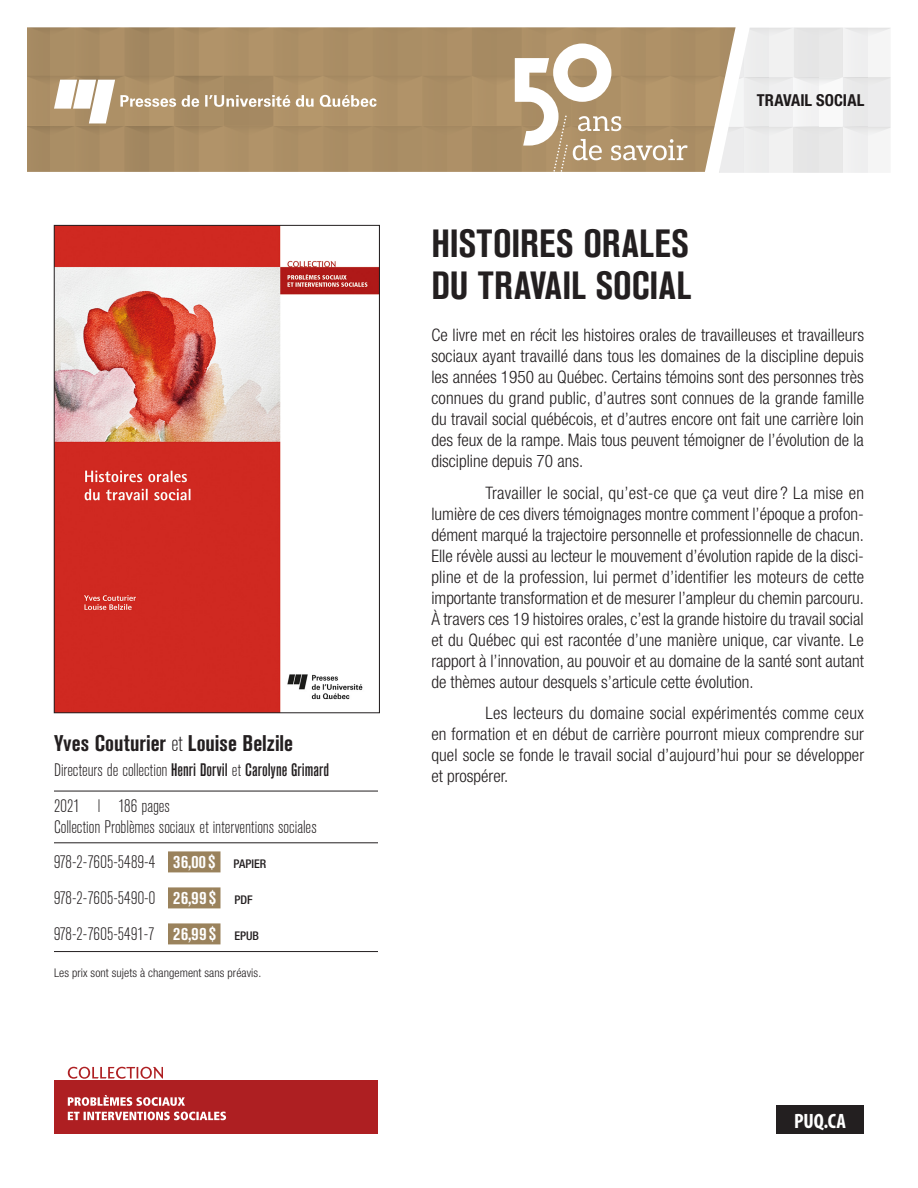
<style>
.page{position:relative;width:918px;height:1188px;background:#fff}
.page>*{position:absolute;margin:0;border:0;box-sizing:border-box;transform-origin:0 0}
._1_Fiche_Titre{font:700 condensed 39px/42px "Akzidenz Grotesk BE";letter-spacing:.01em;color:#231f20}
._4_Fiche_Auteurs_dir{font:700 condensed 22.5px "Akzidenz Grotesk BE";color:#231f20}
.t1{font:700 condensed 20.85px "Myriad Pro";color:#fff}
._6_Fiche_Annee_pages{font:300 condensed 18px/21px "Akzidenz Grotesk BE";color:#231f20}
._7a_Fiche_ISBN{font:300 condensed 18px "Akzidenz Grotesk BE";letter-spacing:.01em;color:#231f20}
._6b_Fiche_Direction{font:500 condensed 18px "Akzidenz Grotesk BE";letter-spacing:.005em;color:#231f20}
._7b_Fiche_ISBN_derni{font:300 condensed 18px "Akzidenz Grotesk BE";color:#231f20}
._3_Fiche_Courant{font:300 condensed 17.25px/21px "Helvetica Neue";color:#231f20;text-align:justify}
._3_Fiche_Courant_pre{font:300 condensed 17.25px/21px "Helvetica Neue";color:#231f20;text-align:justify}
._9_Fiche_Thématique{font:700 condensed 16.5px "Helvetica Neue";letter-spacing:.01em;color:#1e1a1b}
._3_Fiche_Courant_pre-2{font:300 condensed 12px "Helvetica Neue";letter-spacing:.005em;color:#231f20}
.s1{font-weight:300}
.s2{font-weight:700;color:#fff}
.s3{font-family:"Helvetica Neue";font-weight:500;font-size:12px}
</style>
<div class="page">
<img style="left:27px;top:27px;width:692px;height:145px">
<svg style="left:719px;top:27px;width:172px;height:146px"></svg>
<div style="left:776px;top:1106px;width:88px;height:28px;background:#231f20"></div>
<svg style="left:54px;top:80px;width:323px;height:43px"></svg>
<svg style="left:515px;top:44px;width:173px;height:128px"></svg>
<svg style="left:53px;top:225px;width:327px;height:489px"></svg>
<hr style="left:54px;top:791px;width:324px;height:1px;background:#231f20">
<hr style="left:54px;top:842px;width:324px;height:1px;background:#231f20">
<div style="left:168px;top:851px;width:52px;height:21px;background:#9a825c"></div>
<div style="left:168px;top:887px;width:52px;height:21px;background:#9a825c"></div>
<hr style="left:54px;top:951px;width:324px;height:1px;background:#231f20">
<div style="left:168px;top:923px;width:52px;height:21px;background:#9a825c"></div>
<svg style="left:68px;top:1067px;width:95px;height:12px"></svg>
<div style="left:54px;top:1080px;width:324px;height:54px;background:#ae1f22"></div>
<svg style="left:68px;top:1095px;width:117px;height:11px"></svg>
<svg style="left:68px;top:1112px;width:158px;height:8px"></svg>
<p class="_4_Fiche_Auteurs_dir" style="left:54px;top:730px;width:241px">Yves Couturier <span class="s1">et</span> Louise Belzile</p>
<p class="_6b_Fiche_Direction" style="left:54px;top:760px;width:277px"><span class="s1">Directeurs de collection</span> Henri Dorvil <span class="s1">et</span> Carolyne Grimard</p>
<p class="_6_Fiche_Annee_pages" style="left:54px;top:796px;width:264px">2021 l 186 pages<br>Collection Problèmes sociaux et interventions sociales</p>
<p class="_7a_Fiche_ISBN" style="left:54px;top:852px;width:214px">978-2-7605-5489-4 <span class="s2">36,00 $</span> <span class="s3">PAPIER</span></p>
<p class="_7a_Fiche_ISBN" style="left:54px;top:888px;width:200px">978-2-7605-5490-0 <span class="s2">26,99 $</span> <span class="s3">PDF</span></p>
<p class="_7b_Fiche_ISBN_derni" style="left:54px;top:924px;width:207px">978-2-7605-5491-7 <span class="s2">26,99 $</span> <span class="s3">EPUB</span></p>
<p class="_3_Fiche_Courant_pre-2" style="left:54px;top:966px;width:209px">Les prix sont sujets à changement sans préavis.</p>
<p class="_9_Fiche_Thématique" style="left:757px;top:91px;width:109px">TRAVAIL SOCIAL</p>
<p class="_1_Fiche_Titre" style="left:431px;top:223px;width:261px">HISTOIRES ORALES<br>DU TRAVAIL SOCIAL</p>
<p class="_3_Fiche_Courant_pre" style="left:431px;top:325px;width:434px">Ce livre met en récit les histoires orales de travailleuses et travailleurs sociaux ayant travaillé dans tous les domaines de la discipline depuis les années 1950 au Québec. Certains témoins sont des personnes très connues du grand public, d’autres sont connues de la grande famille du travail social québécois, et d’autres encore ont fait une carrière loin des feux de la rampe. Mais tous peuvent témoigner de l’évolution de la discipline depuis 70 ans.</p>
<p class="_3_Fiche_Courant" style="left:431px;top:482px;width:434px;text-indent:54px">Travailler le social, qu’est-ce que ça veut dire ? La mise en lumière de ces divers témoignages montre comment l’époque a profon&shy;dément marqué la trajectoire personnelle et professionnelle de chacun.<br>Elle révèle aussi au lecteur le mouvement d’évolution rapide de la disci&shy;pline et de la profession, lui permet d’identifier les moteurs de cette importante transformation et de mesurer l’ampleur du chemin parcouru.<br>À travers ces 19 histoires orales, c’est la grande histoire du travail social et du Québec qui est racontée d’une manière unique, car vivante. Le rapport à l’innovation, au pouvoir et au domaine de la santé sont autant de thèmes autour desquels s’articule cette évolution.</p>
<p class="_3_Fiche_Courant" style="left:431px;top:703px;width:434px;text-indent:54px">Les lecteurs du domaine social expérimentés comme ceux en formation et en début de carrière pourront mieux comprendre sur quel socle se fonde le travail social d’aujourd’hui pour se développer et prospérer.</p>
<p class="t1" style="left:794px;top:1108px;width:53px">PUQ.CA</p>
</div>
